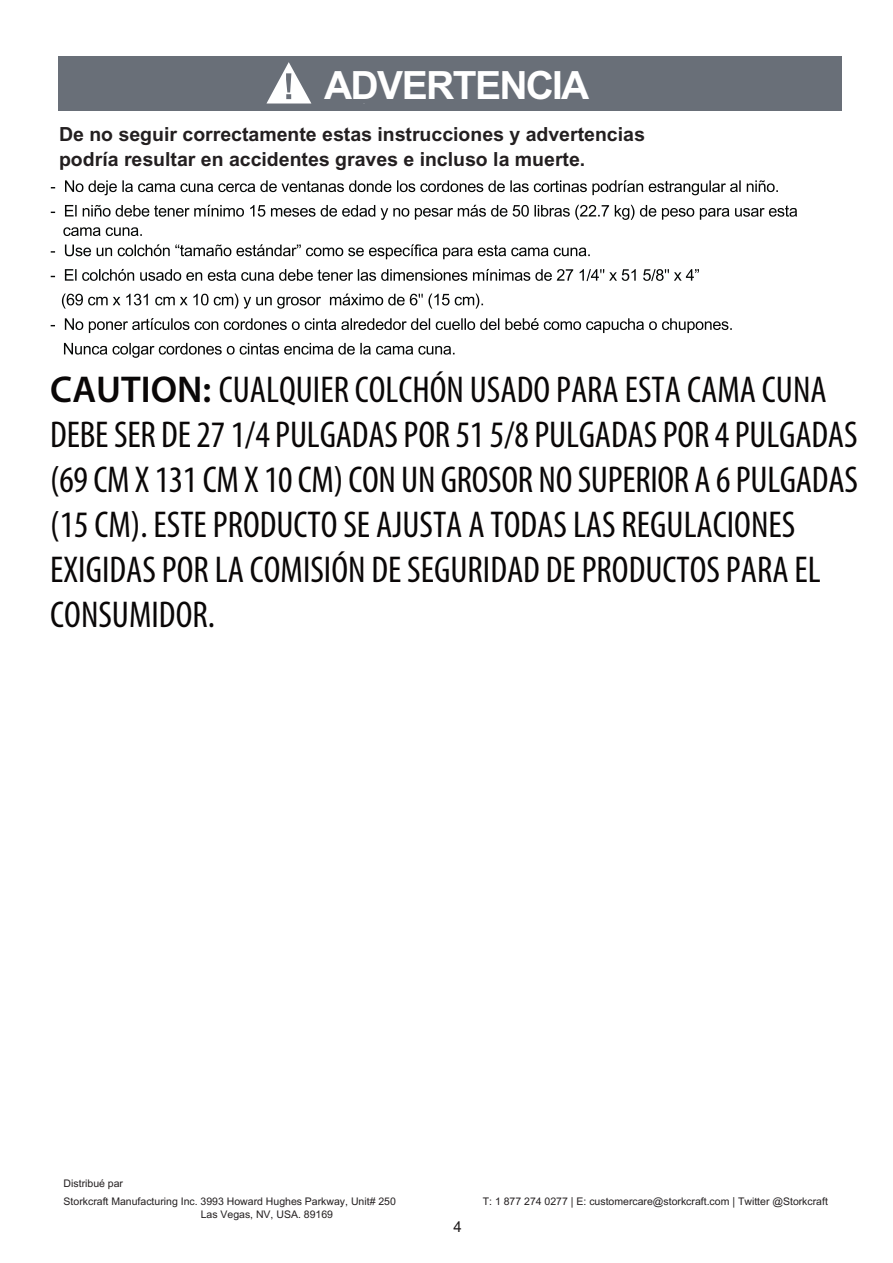
<style>
.page{position:relative;width:893px;height:1263px;background:#fff}
.page>*{position:absolute;margin:0;border:0;box-sizing:border-box;transform-origin:0 0}
.t1{font:700 39px "Arial";letter-spacing:-.04em;color:#fff}
.t2{font:condensed 37.5px/45px "Myriad Pro";color:#0a0707}
.t3{font:700 19.5px/25.5px "Arial";color:#231f20}
.t4{font:15px "Arial";color:#1c1819}
.t5{font:10.5px/18px "Arial";color:#231f20}
.s1{font-weight:600;font-stretch:normal}
</style>
<div class="page">
<div style="left:59px;top:56px;width:783px;height:55px;background:#696f78"></div>
<svg style="left:266px;top:62px;width:45px;height:42px"></svg>
<svg style="left:51px;top:180px;width:727px;height:15px"></svg>
<svg style="left:51px;top:205px;width:746px;height:15px"></svg>
<svg style="left:63px;top:227px;width:79px;height:9px"></svg>
<svg style="left:51px;top:244px;width:539px;height:15px"></svg>
<svg style="left:51px;top:269px;width:648px;height:12px"></svg>
<svg style="left:62px;top:293px;width:421px;height:16px"></svg>
<svg style="left:51px;top:318px;width:681px;height:15px"></svg>
<svg style="left:64px;top:343px;width:391px;height:15px"></svg>
<p class="t1" style="left:324px;top:62px;width:267px">ADVERTENCIA</p>
<p class="t3" style="left:59px;top:121px;width:587px">De no seguir correctamente estas instrucciones y advertencias podría resultar en accidentes graves e incluso la muerte.</p>
<p class="t2" style="left:50px;top:368px;width:809px"><span class="s1">CAUTION:</span> CUALQUIER COLCHÓN USADO PARA ESTA CAMA CUNA DEBE SER DE 27 1/4 PULGADAS POR 51 5/8 PULGADAS POR 4 PULGADAS (69 CM X 131 CM X 10 CM) CON UN GROSOR NO SUPERIOR A 6 PULGADAS (15 CM). ESTE PRODUCTO SE AJUSTA A TODAS LAS REGULACIONES EXIGIDAS POR LA COMISIÓN DE SEGURIDAD DE PRODUCTOS PARA EL CONSUMIDOR.</p>
<p class="t5" style="left:64px;top:1175px;width:334px">Distribué par<br>Storkcraft Manufacturing Inc. 3993 Howard Hughes Parkway, Unit# 250</p>
<p class="t5" style="left:201px;top:1205px;width:134px">Las Vegas, NV, USA. 89169</p>
<p class="t4" style="left:453px;top:1218px;width:10px">4</p>
<p class="t5" style="left:483px;top:1193px;width:347px">T: 1 877 274 0277 | E: customercare@storkcraft.com | Twitter @Storkcraft</p>
</div>
